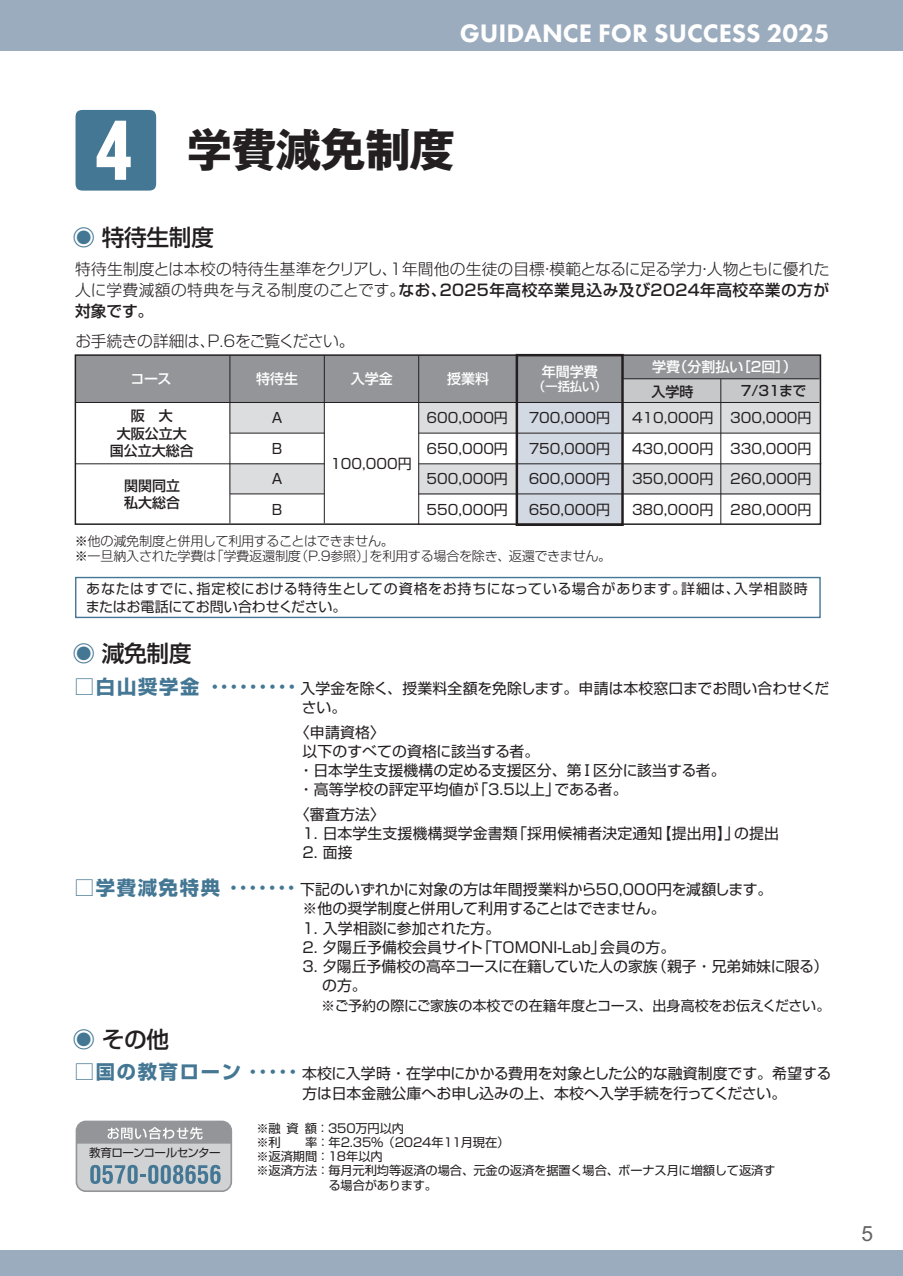
<style>
.page{position:relative;width:903px;height:1276px;background:#fff}
.page>*{position:absolute;margin:0;border:0;box-sizing:border-box;transform-origin:0 0}
.t1{font:45.5px "Gothic MB101 Pro Bold 90 pv RKSJ H";letter-spacing:-.02em;color:#231f20}
.t2{font:800 26.25px "Futura PT";color:#fff}
.t3{font:22.75px "Shin Go Pro Medium 90 pv RKSJ H";letter-spacing:-.02em;color:#231f20}
.t4{font:21px "Arial";color:#636366}
.t5{font:15.75px/21px "Shin Go Pro Medium 90 pv RKSJ H";letter-spacing:.025em;color:#231f20}
.t6{font:15.75px "Shin Go Pro Light 90 pv RKSJ H";letter-spacing:.005em;color:#231f20}
.t7{font:15.75px "Shin Go Pro Light 90 pv RKSJ H";letter-spacing:-.015em;color:#231f20}
.t8{font:14.88px/19.2px "Shin Go Pro Regular 90 pv RKSJ H";letter-spacing:.005em;color:#231f20}
.t9{font:14.88px "Shin Go Pro Regular 90 pv RKSJ H";letter-spacing:-.015em;color:#231f20}
.t10{font:14px/30.6px "Shin Go Pro Regular 90 pv RKSJ H";color:#231f20;text-align:justify}
.t11{font:14px/17.5px "Shin Go Pro Regular 90 pv RKSJ H";letter-spacing:.025em;color:#231f20}
.t12{font:14px/17.5px "Shin Go Pro Medium 90 pv RKSJ H";color:#231f20;text-align:center}
.t13{font:14px "Shin Go Pro Medium 90 pv RKSJ H";color:#fff}
.t14{font:13.12px/15.8px "Shin Go Pro Light 90 pv RKSJ H";letter-spacing:-.02em;color:#231f20}
.t15{font:12.25px "Shin Go Pro Regular 90 pv RKSJ H";letter-spacing:-.01em;color:#231f20}
.t16{font:12.25px "Shin Go Pro Medium 90 pv RKSJ H";color:#fff}
.t17{font:11.55px "Shin Go Pro Regular 90 pv RKSJ H";letter-spacing:-.05em;color:#231f20}
.s1{font-size:84px;color:#447794}
.s2{color:#447794}
.s3{font-family:"Shin Go Pro Light 90 pv RKSJ H"}
.s4{font-family:"Shin Go Pro Bold 90 pv RKSJ H";font-size:19.25px;color:#447794}
</style>
<div class="page">
<div style="left:0;top:0;width:903px;height:50px;background:#9cacbf"></div>
<div style="left:0;top:1251px;width:903px;height:25px;background:#9cacbf"></div>
<div style="left:517px;top:402px;width:105px;height:122px;background:#d3d9e2"></div>
<div style="left:75px;top:355px;width:745px;height:47px;background:#939598"></div>
<div style="left:623px;top:379px;width:196px;height:23px;background:#c7c8ca"></div>
<div style="left:230px;top:402px;width:94px;height:31px;background:#dcdddf"></div>
<div style="left:230px;top:464px;width:94px;height:30px;background:#dcdddf"></div>
<div style="left:419px;top:402px;width:98px;height:31px;background:#dcdddf"></div>
<div style="left:419px;top:464px;width:98px;height:30px;background:#dcdddf"></div>
<div style="left:623px;top:402px;width:198px;height:31px;background:#dcdddf"></div>
<div style="left:623px;top:464px;width:198px;height:30px;background:#dcdddf"></div>
<hr style="left:623px;top:378px;width:196px;height:1px;background:#231f20">
<hr style="left:418px;top:355px;width:1px;height:170px;background:#231f20">
<hr style="left:721px;top:379px;width:1px;height:145px;background:#231f20">
<hr style="left:75px;top:402px;width:744px;height:1px;background:#231f20">
<div style="left:75px;top:577px;width:746px;height:41px;border:1px solid #447794"></div>
<div style="left:516px;top:354px;width:108px;height:172px;border:2px solid #231f20"></div>
<hr style="left:324px;top:355px;width:1px;height:168px;background:#231f20">
<hr style="left:230px;top:355px;width:1px;height:168px;background:#231f20">
<hr style="left:230px;top:433px;width:94px;height:1px;background:#231f20">
<hr style="left:75px;top:463px;width:249px;height:1px;background:#231f20">
<hr style="left:230px;top:494px;width:94px;height:1px;background:#231f20">
<hr style="left:419px;top:433px;width:401px;height:1px;background:#231f20">
<hr style="left:419px;top:463px;width:402px;height:1px;background:#231f20">
<hr style="left:419px;top:494px;width:401px;height:1px;background:#231f20">
<div style="left:75px;top:354px;width:746px;height:171px;border:1px solid #231f20"></div>
<div style="left:76px;top:1121px;width:155px;height:70px;background:#d1d2d4;border-radius:9px"></div>
<div style="left:76px;top:1120px;width:156px;height:72px;border:2px solid #939598;border-radius:9px"></div>
<svg style="left:90px;top:1165px;width:131px;height:19px"></svg>
<svg style="left:76px;top:1121px;width:155px;height:22px"></svg>
<h2 class="t2" style="left:460px;top:25px;width:371px">GUIDANCE FOR SUCCESS 2025</h2>
<h1 class="t1" style="left:74px;top:133px;width:383px"><span class="s1">4</span> 学費減免制度</h1>
<h3 class="t3" style="left:72px;top:229px;width:143px"><span class="s2">◉</span> 特待生制度</h3>
<p class="t6" style="left:75px;top:263px;width:756px">特待生制度とは本校の特待生基準をクリアし、1年間他の生徒の目標・模範となるに足る学力・人物ともに優れた</p>
<p class="t5" style="left:75px;top:281px;width:756px"><span class="s3">人に学費減額の特典を与える制度のことです。</span>なお、2025年高校卒業見込み及び2024年高校卒業の方が対象です。</p>
<p class="t7" style="left:75px;top:336px;width:281px">お手続きの詳細は、P.6をご覧ください。</p>
<p class="t13" style="left:652px;top:362px;width:146px">学費（分割払い［2回］）</p>
<p class="t13" style="left:542px;top:367px;width:57px">年間学費</p>
<p class="t16" style="left:533px;top:382px;width:75px">（一括払い）</p>
<p class="t12" style="left:652px;top:384px;width:43px">入学時</p>
<p class="t12" style="left:741px;top:384px;width:67px">7/31まで</p>
<p class="t13" style="left:131px;top:373px;width:43px">コース</p>
<p class="t13" style="left:256px;top:374px;width:43px">特待生</p>
<p class="t13" style="left:351px;top:374px;width:43px">入学金</p>
<p class="t10" style="left:272px;top:404px;width:12px">A B A B</p>
<p class="t10" style="left:427px;top:404px;width:83px">600,000円650,000円500,000円550,000円</p>
<p class="t10" style="left:529px;top:404px;width:83px">700,000円750,000円600,000円650,000円</p>
<p class="t10" style="left:632px;top:404px;width:83px">410,000円430,000円350,000円380,000円</p>
<p class="t10" style="left:730px;top:404px;width:83px">300,000円330,000円260,000円280,000円</p>
<p class="t13" style="left:447px;top:374px;width:43px">授業料</p>
<p class="t12" style="left:110px;top:409px;width:85px">阪　大<br>大阪公立大国公立大総合</p>
<p class="t12" style="left:124px;top:478px;width:57px;text-align:left">関関同立私大総合</p>
<p class="t10" style="left:330px;top:450px;width:83px">100,000円</p>
<p class="t14" style="left:75px;top:535px;width:538px">※他の減免制度と併用して利用することはできません。<br>※一旦納入された学費は「学費返還制度（P.9参照）」を利用する場合を除き、返還できません。</p>
<p class="t11" style="left:86px;top:582px;width:723px">あなたはすでに、指定校における特待生としての資格をお持ちになっている場合があります。詳細は、入学相談時またはお電話にてお問い合わせください。</p>
<h3 class="t3" style="left:72px;top:645px;width:121px"><span class="s2">◉</span> 減免制度</h3>
<p class="t8" style="left:302px;top:680px;width:529px;text-indent:-227px"><span class="s4">□白山奨学金･････････</span>入学金を除く、授業料全額を免除します。申請は本校窓口までお問い合わせください。</p>
<p class="t8" style="left:295px;top:724px;width:432px">〈申請資格〉<br>以下のすべての資格に該当する者。<br>・日本学生支援機構の定める支援区分、第Ⅰ区分に該当する者。・高等学校の評定平均値が「3.5以上」である者。</p>
<p class="t8" style="left:295px;top:806px;width:91px">〈審査方法〉</p>
<p class="t8" style="left:302px;top:826px;width:478px">1. 日本学生支援機構奨学金書類「採用候補者決定通知【提出用】」の提出</p>
<p class="t8" style="left:302px;top:845px;width:52px">2. 面接</p>
<p class="t8" style="left:302px;top:882px;width:472px;text-indent:-227px"><span class="s4">□学費減免特典･･･････</span>下記のいずれかに対象の方は年間授業料から50,000円を減額します。※他の奨学制度と併用して利用することはできません。</p>
<p class="t9" style="left:302px;top:922px;width:199px">1. 入学相談に参加された方。</p>
<p class="t8" style="left:302px;top:939px;width:374px">2. 夕陽丘予備校会員サイト「TOMONI-Lab」会員の方。</p>
<p class="t8" style="left:302px;top:959px;width:527px">3. 夕陽丘予備校の高卒コースに在籍していた人の家族（親子・兄弟姉妹に限る）　 の方。</p>
<p class="t10" style="left:302px;top:992px;width:529px">　 ※ご予約の際にご家族の本校での在籍年度とコース、出身高校をお伝えください。</p>
<h3 class="t3" style="left:72px;top:1031px;width:98px"><span class="s2">◉</span> その他</h3>
<p class="t8" style="left:302px;top:1066px;width:530px;text-indent:-227px"><span class="s4">□国の教育ローン･････</span>本校に入学時・在学中にかかる費用を対象とした公的な融資制度です。希望する方は日本金融公庫へお申し込みの上、本校へ入学手続を行ってください。</p>
<p class="t17" style="left:89px;top:1148px;width:133px">教育ローンコールセンター</p>
<p class="t15" style="left:257px;top:1124px;width:149px">※融資額：350万円以内</p>
<p class="t15" style="left:257px;top:1138px;width:254px">※利　　率：年2.35％（2024年11月現在）</p>
<p class="t15" style="left:257px;top:1152px;width:128px">※返済期間：18年以内</p>
<p class="t15" style="left:257px;top:1166px;width:520px">※返済方法：毎月元利均等返済の場合、元金の返済を据置く場合、ボーナス月に増額して返済す</p>
<p class="t15" style="left:328px;top:1180px;width:110px">る場合があります。</p>
<h3 class="t4" style="left:862px;top:1222px;width:13px">5</h3>
</div>
